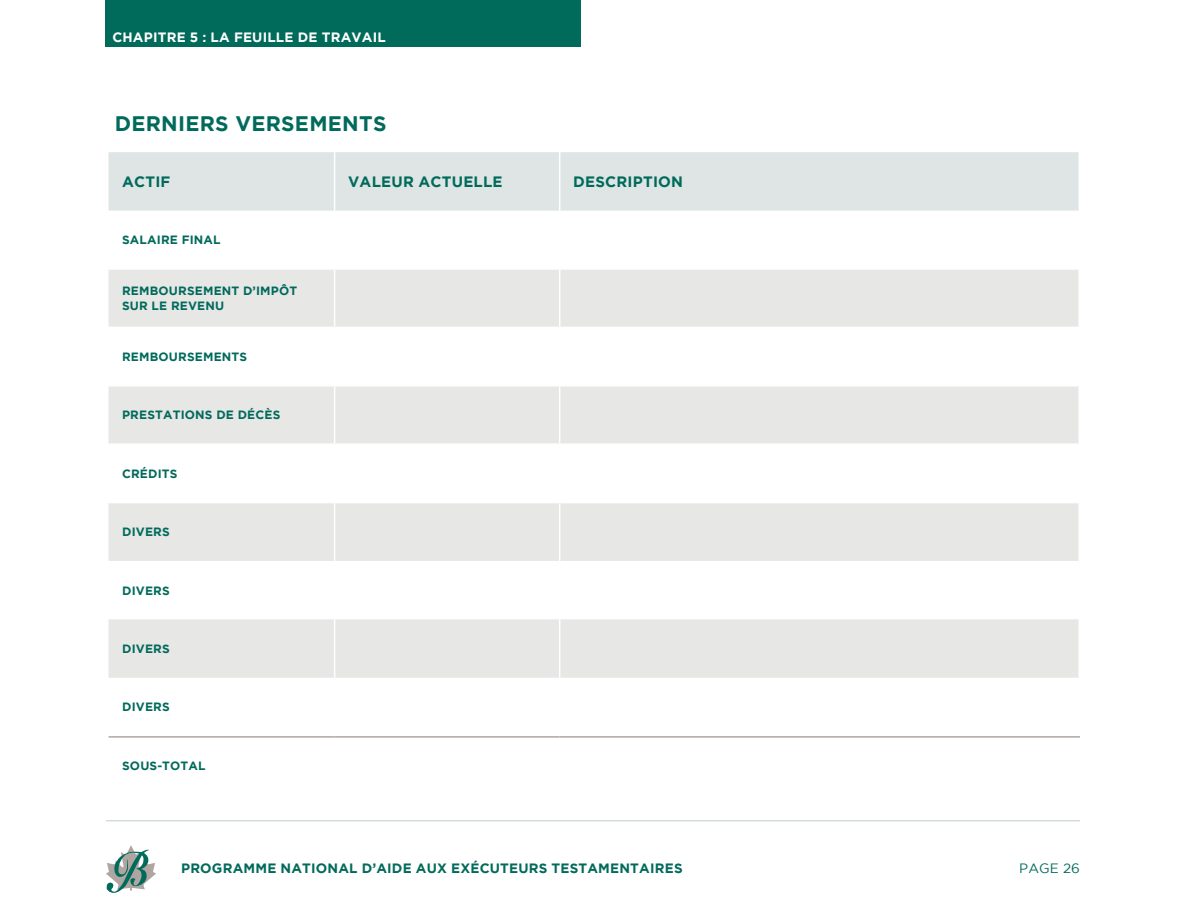
<style>
.page{position:relative;width:1188px;height:918px;background:#fff}
.page>*{position:absolute;margin:0;border:0;box-sizing:border-box;transform-origin:0 0}
.t1{font:700 21px "Gotham";letter-spacing:.015em;color:#006a5b}
.t2{font:700 15px "Gotham";letter-spacing:.015em;color:#006a5b}
.t3{font:700 13.5px "Gotham";letter-spacing:.015em;color:#006a5b}
.t4{font:700 13.5px "Gotham";letter-spacing:.015em;color:#fff}
.t5{font:13.5px "Gotham";letter-spacing:.015em;color:#006a5b}
.t6{font:700 12px/15px "Gotham";letter-spacing:.015em;color:#006a5b}
</style>
<div class="page">
<svg style="left:106px;top:845px;width:50px;height:48px"></svg>
<hr style="left:106px;top:820px;width:974px;height:1px;background:#beccc9">
<div style="left:105px;top:0;width:475px;height:47px;background:#006a5b"></div>
<div style="left:109px;top:152px;width:969px;height:59px;background:#dee5e4"></div>
<svg style="left:109px;top:270px;width:969px;height:408px;fill:#e7e7e6"></svg>
<hr style="left:334px;top:270px;width:1px;height:57px;background:#fff">
<hr style="left:559px;top:270px;width:1px;height:57px;background:#fff">
<hr style="left:109px;top:327px;width:226px;height:1px;background:#fff">
<hr style="left:335px;top:327px;width:225px;height:1px;background:#fff">
<hr style="left:334px;top:328px;width:1px;height:57px;background:#fff">
<hr style="left:560px;top:327px;width:520px;height:1px;background:#fff">
<hr style="left:559px;top:328px;width:1px;height:57px;background:#fff">
<hr style="left:109px;top:385px;width:226px;height:2px;background:#fff">
<hr style="left:335px;top:385px;width:225px;height:2px;background:#fff">
<hr style="left:334px;top:387px;width:1px;height:56px;background:#fff">
<hr style="left:560px;top:385px;width:520px;height:2px;background:#fff">
<hr style="left:559px;top:387px;width:1px;height:56px;background:#fff">
<hr style="left:109px;top:443px;width:226px;height:2px;background:#fff">
<hr style="left:335px;top:443px;width:225px;height:2px;background:#fff">
<hr style="left:334px;top:445px;width:1px;height:57px;background:#fff">
<hr style="left:560px;top:443px;width:520px;height:2px;background:#fff">
<hr style="left:559px;top:445px;width:1px;height:57px;background:#fff">
<hr style="left:109px;top:502px;width:226px;height:1px;background:#fff">
<hr style="left:335px;top:502px;width:225px;height:1px;background:#fff">
<hr style="left:334px;top:503px;width:1px;height:58px;background:#fff">
<hr style="left:560px;top:502px;width:520px;height:1px;background:#fff">
<hr style="left:559px;top:503px;width:1px;height:58px;background:#fff">
<hr style="left:334px;top:561px;width:1px;height:58px;background:#fff">
<hr style="left:559px;top:561px;width:1px;height:58px;background:#fff">
<hr style="left:334px;top:619px;width:1px;height:59px;background:#fff">
<hr style="left:559px;top:619px;width:1px;height:59px;background:#fff">
<hr style="left:334px;top:152px;width:1px;height:59px;background:#fff">
<hr style="left:559px;top:152px;width:1px;height:59px;background:#fff">
<hr style="left:109px;top:736px;width:226px;height:2px;background:#afa6a2">
<hr style="left:335px;top:736px;width:225px;height:2px;background:#afa6a2">
<hr style="left:560px;top:736px;width:520px;height:2px;background:#afa6a2">
<div style="left:119px;top:173px;width:212px;height:17px;background:#dee5e4"></div>
<div style="left:345px;top:173px;width:211px;height:17px;background:#dee5e4"></div>
<div style="left:570px;top:173px;width:506px;height:17px;background:#dee5e4"></div>
<p class="t4" style="left:112px;top:30px;width:275px">CHAPITRE 5 : LA FEUILLE DE TRAVAIL</p>
<h1 class="t1" style="left:115px;top:111px;width:273px">DERNIERS VERSEMENTS</h1>
<p class="t2" style="left:122px;top:173px;width:50px">ACTIF</p>
<p class="t2" style="left:348px;top:173px;width:156px">VALEUR ACTUELLE</p>
<p class="t2" style="left:573px;top:173px;width:111px">DESCRIPTION</p>
<p class="t6" style="left:122px;top:232px;width:100px">SALAIRE FINAL</p>
<p class="t6" style="left:122px;top:283px;width:177px">REMBOURSEMENT D’IMPÔT<br>SUR LE REVENU</p>
<p class="t6" style="left:122px;top:349px;width:127px">REMBOURSEMENTS</p>
<p class="t6" style="left:122px;top:407px;width:160px">PRESTATIONS DE DÉCÈS</p>
<p class="t6" style="left:122px;top:466px;width:57px">CRÉDITS</p>
<p class="t6" style="left:122px;top:524px;width:49px">DIVERS</p>
<p class="t6" style="left:122px;top:582px;width:49px">DIVERS</p>
<p class="t6" style="left:122px;top:641px;width:49px">DIVERS</p>
<p class="t6" style="left:122px;top:699px;width:49px">DIVERS</p>
<p class="t6" style="left:122px;top:758px;width:85px">SOUS-TOTAL</p>
<p class="t3" style="left:181px;top:861px;width:503px">PROGRAMME NATIONAL D’AIDE AUX EXÉCUTEURS TESTAMENTAIRES</p>
<p class="t5" style="left:1019px;top:861px;width:62px">PAGE 26</p>
</div>
